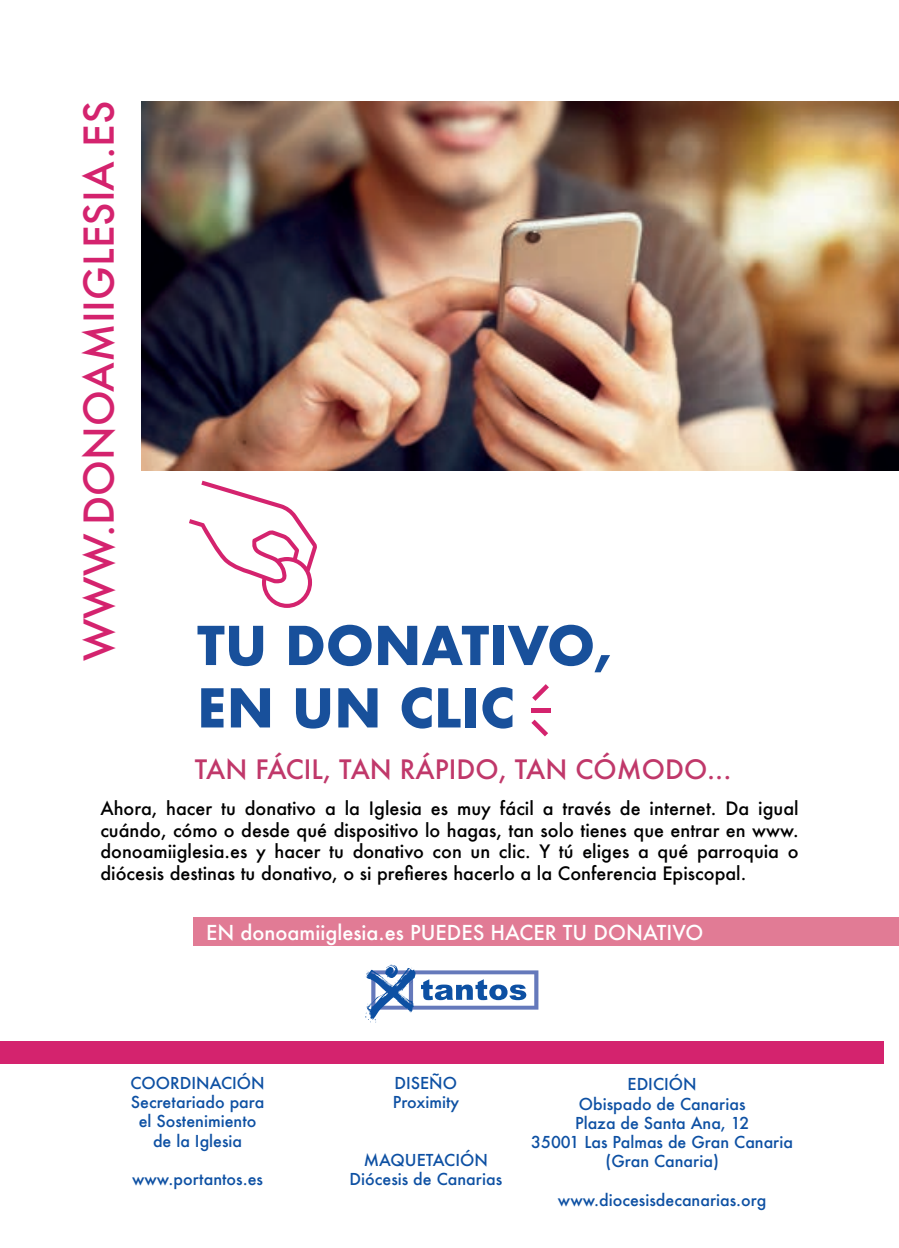
<style>
.page{position:relative;width:899px;height:1248px;background:#fff}
.page>*{position:absolute;margin:0;border:0;box-sizing:border-box;transform-origin:0 0}
.t1{font:700 52px/62.4px "Futura";color:#18509b}
.t2{font:500 40px "Futura";color:#d4236e}
.t3{font:500 26px "Futura";color:#c0386a}
.t4{font:500 20px "Futura";color:#fff}
.t5{font:500 18px/21.6px "Futura";color:#000001;text-align:justify}
.t6{font:500 16px/19.2px "Futura";color:#0d50a3;text-align:center}
</style>
<div class="page">
<div style="left:194px;top:917px;width:705px;height:29px;background:#e17b95"></div>
<div style="left:0;top:1041px;width:883px;height:22px;background:#d4236e"></div>
<svg style="left:365px;top:964px;width:173px;height:58px"></svg>
<svg style="left:189px;top:480px;width:128px;height:128px"></svg>
<svg style="left:531px;top:719px;width:17px;height:17px"></svg>
<svg style="left:532px;top:684px;width:17px;height:16px"></svg>
<hr style="left:531px;top:708px;width:19px;height:4px;background:#d4236e">
<img style="left:141px;top:101px;width:758px;height:370px">
<h2 class="t2" style="left:71px;top:661px;width:561px;rotate:-90deg">WWW.DONOAMIIGLESIA.ES</h2>
<h1 class="t1" style="left:197px;top:614px;width:417px">TU DONATIVO,<br>EN UN CLIC</h1>
<h3 class="t3" style="left:195px;top:751px;width:538px">TAN FÁCIL, TAN RÁPIDO, TAN CÓMODO...</h3>
<p class="t5" style="left:100px;top:797px;width:699px">Ahora, hacer tu donativo a la Iglesia es muy fácil a través de internet. Da igual cuándo, cómo o desde qué dispositivo lo hagas, tan solo tienes que entrar en www. donoamiiglesia.es y hacer tu donativo con un clic. Y tú eliges a qué parroquia o diócesis destinas tu donativo, o si prefieres hacerlo a la Conferencia Episcopal.</p>
<p class="t4" style="left:206px;top:918px;width:498px">EN donoamiiglesia.es PUEDES HACER TU DONATIVO</p>
<p class="t6" style="left:130px;top:1072px;width:136px">COORDINACIÓN<br>Secretariado para el Sostenimiento de la Iglesia</p>
<p class="t6" style="left:132px;top:1168px;width:132px">www.portantos.es</p>
<p class="t6" style="left:393px;top:1072px;width:68px;text-align:left">DISEÑO<br>Proximity</p>
<p class="t6" style="left:349px;top:1149px;width:154px">MAQUETACIÓN<br>Diócesis de Canarias</p>
<p class="t6" style="left:531px;top:1074px;width:263px">EDICIÓN<br>Obispado de Canarias<br>Plaza de Santa Ana, 12<br>35001 Las Palmas de Gran Canaria (Gran Canaria)</p>
<p class="t6" style="left:558px;top:1189px;width:210px">www.diocesisdecanarias.org</p>
</div>
